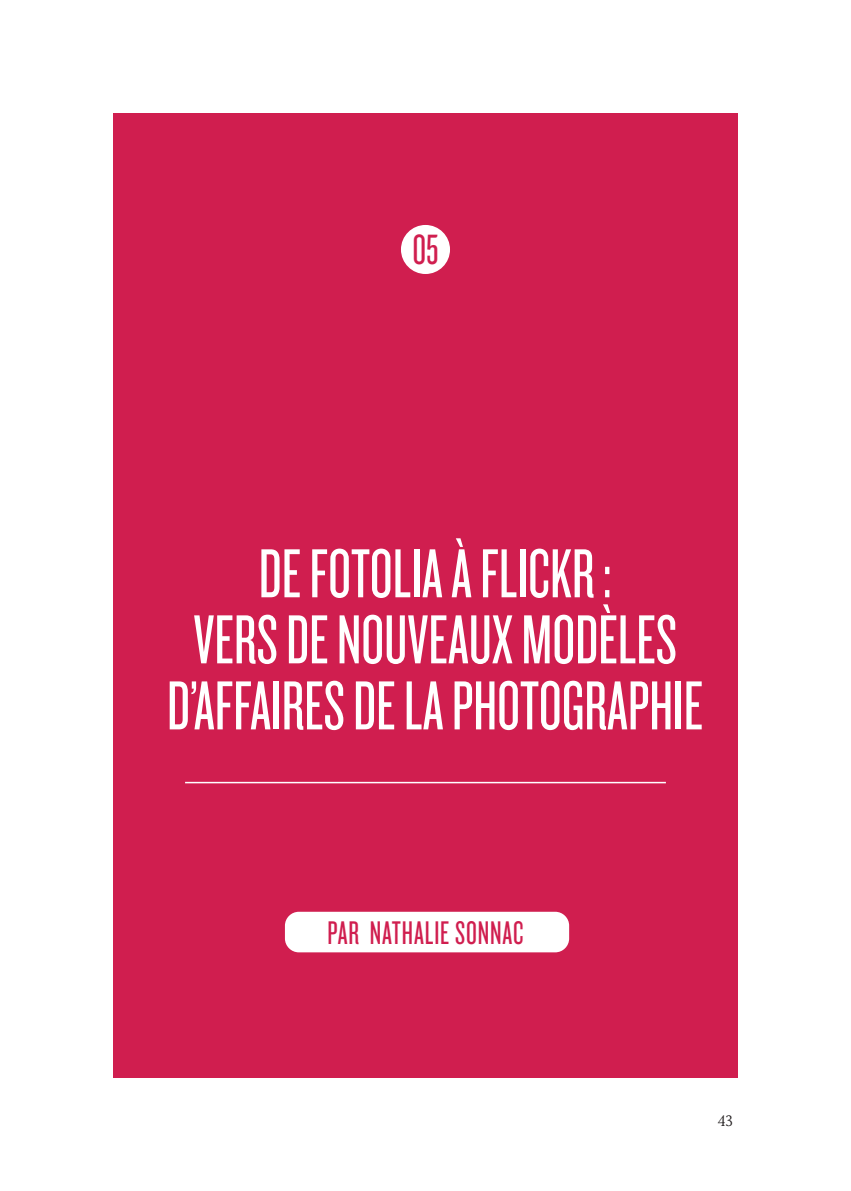
<style>
.page{position:relative;width:851px;height:1191px;background:#fff}
.page>*{position:absolute;margin:0;border:0;box-sizing:border-box;transform-origin:0 0}
.t1{font:72px "Knockout HTF27 Junior Bantamwt";color:#fff}
.t2{font:44px "Knockout HTF27 Junior Bantamwt";color:#d01e4f}
.t3{font:34px "Knockout HTF27 Junior Bantamwt";letter-spacing:.025em;color:#d01e4f}
.t4{font:16px "Winchester New ITC";color:#231f20}
</style>
<div class="page">
<div style="left:113px;top:113px;width:624px;height:964px;background:#d01e4f"></div>
<div style="left:401px;top:225px;width:49px;height:49px;background:#fff;border-radius:50%"></div>
<div style="left:285px;top:911px;width:284px;height:41px;background:#fff;border-radius:14px"></div>
<hr style="left:185px;top:782px;width:480px;height:1px;background:#fff">
<p class="t2" style="left:412px;top:228px;width:28px">05</p>
<p class="t1" style="left:259px;top:538px;width:89px">DE FOTOLIA</p>
<p class="t1" style="left:451px;top:538px;width:162px">À FLICKR :</p>
<p class="t1" style="left:193px;top:604px;width:444px">VERS DENOUVEAUX MODÈLES</p>
<p class="t1" style="left:167px;top:670px;width:47px">D’AFFAIRES</p>
<p class="t1" style="left:353px;top:670px;width:334px">DE LA PHOTOGRAPHIE</p>
<p class="t3" style="left:327px;top:916px;width:197px">PAR NATHALIE SONNAC</p>
<p class="t4" style="left:717px;top:1110px;width:17px">43</p>
</div>
